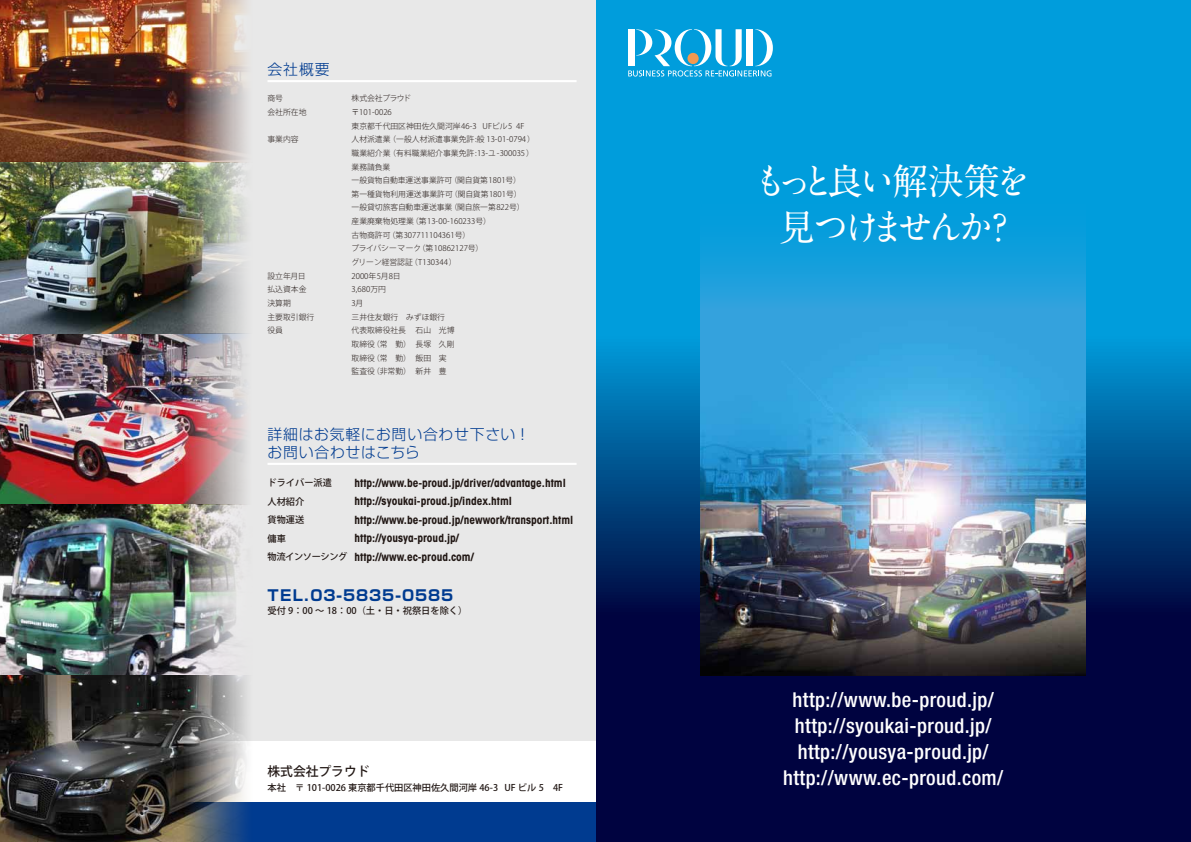
<style>
.page{position:relative;width:1191px;height:842px;background:#fff}
.page>*{position:absolute;margin:0;border:0;box-sizing:border-box;transform-origin:0 0}
.t1{font:700 36.9px/46.1px "A1 Mincho Std";letter-spacing:-.17em;color:#fff;text-align:center}
.t2{font:500 condensed 20.6px/26.2px "Helvetica Neue";letter-spacing:.02em;color:#fff;text-align:center}
.t3{font:300 14.9px/18.4px "Shin Go Pro";letter-spacing:.04em;color:#003b90}
.t4{font:700 14.9px "Shin Go Pro";letter-spacing:.06em;color:#003b90}
.t5{font:500 12.8px "Koz Go Std";color:#221815}
.t6{font:700 condensed 11.3px/18.4px "Avant Garde";color:#221815}
.t7{font:500 9.2px "Koz Go Std";color:#221815}
.t8{font:300 7.8px/13.6px "Koz Go Std";color:#221815}
.t9{font:300 7.8px "Koz Go Std";letter-spacing:-.05em;color:#221815}
.s1{font-family:"Koz Go Std";font-weight:500;font-stretch:normal;font-size:9.2px}
</style>
<div class="page">
<svg style="left:597px;top:0;width:594px;height:842px;background:#005593"></svg>
<div style="left:0;top:802px;width:595px;height:40px;background:#003b90"></div>
<div style="left:0;top:0;width:595px;height:740px;background:#e8e8e8"></div>
<img style="left:700px;top:186px;width:386px;height:489px">
<svg style="left:628px;top:29px;width:145px;height:48px"></svg>
<hr style="left:267px;top:80px;width:309px;height:2px;background:#fff">
<hr style="left:267px;top:463px;width:309px;height:2px;background:#fff">
<img style="left:0;top:0;width:258px;height:842px">
<h3 class="t3" style="left:267px;top:59px;width:64px">会社概要</h3>
<p class="t8" style="left:267px;top:92px;width:17px">商号</p>
<p class="t9" style="left:351px;top:93px;width:61px">株式会社プラウド</p>
<p class="t8" style="left:267px;top:105px;width:40px">会社所在地</p>
<p class="t8" style="left:351px;top:105px;width:174px">〒101-0026<br>東京都千代田区神田佐久間河岸46-3 UFビル5 4F</p>
<p class="t8" style="left:267px;top:133px;width:33px">事業内容</p>
<p class="t8" style="left:351px;top:133px;width:185px">人材派遣業（一般人材派遣事業免許 :般 13-01-0794）職業紹介業（有料職業紹介事業免許 :13-ユ -300035）業務請負業<br>一般貨物自動車運送事業許可（関自貨第1801号）<br>第一種貨物利用運送事業許可（関自貨第1801号）<br>一般貸切旅客自動車運送事業（関自旅一第822号）<br>産業廃棄物処理業（第13-00-160233号）<br>古物商許可（第307711104361号）<br>プライバシーマーク（第10862127号）<br>グリーン経営認証（T130344）</p>
<p class="t8" style="left:267px;top:269px;width:40px">設立年月日</p>
<p class="t8" style="left:351px;top:269px;width:51px">2000年5月8日</p>
<p class="t8" style="left:267px;top:283px;width:40px">払込資本金</p>
<p class="t8" style="left:351px;top:283px;width:36px">3,680万円</p>
<p class="t8" style="left:267px;top:296px;width:25px">決算期</p>
<p class="t8" style="left:351px;top:296px;width:13px">3月</p>
<p class="t8" style="left:267px;top:310px;width:48px">主要取引銀行</p>
<p class="t8" style="left:351px;top:310px;width:95px">三井住友銀行　みずほ銀行</p>
<p class="t8" style="left:267px;top:324px;width:17px">役員</p>
<p class="t8" style="left:351px;top:324px;width:104px">代表取締役社長 石山　光博取締役（常　勤） 長塚　久剛取締役（常　勤） 飯田　実監査役（非常勤） 新井　豊</p>
<h3 class="t3" style="left:267px;top:423px;width:264px">詳細はお気軽にお問い合わせ下さい！お問い合わせはこちら</h3>
<p class="t7" style="left:267px;top:477px;width:66px">ドライバー派遣</p>
<h3 class="t6" style="left:354px;top:473px;width:213px">http://www.be-proud.jp/driver/advantage.html</h3>
<p class="t7" style="left:267px;top:496px;width:38px">人材紹介</p>
<h3 class="t6" style="left:354px;top:492px;width:159px">http://syoukai-proud.jp/index.html</h3>
<p class="t7" style="left:267px;top:514px;width:38px">貨物運送</p>
<h3 class="t6" style="left:354px;top:510px;width:220px">http://www.be-proud.jp/newwork/transport.html</h3>
<p class="t7" style="left:267px;top:532px;width:20px">傭車</p>
<h3 class="t6" style="left:267px;top:529px;width:208px;text-indent:87px">http://yousya-proud.jp/<br><span class="s1">物流インソーシング</span> http://www.ec-proud.com/</h3>
<h3 class="t4" style="left:267px;top:583px;width:187px">TEL.03-5835-0585</h3>
<p class="t7" style="left:267px;top:605px;width:201px">受付 9：00 〜 18：00（土・日・祝祭日を除く）</p>
<h3 class="t5" style="left:267px;top:763px;width:104px">株式会社プラウド</h3>
<p class="t7" style="left:267px;top:782px;width:297px">本社　〒 101-0026 東京都千代田区神田佐久間河岸 46-3 UF ビル 5　4F</p>
<h1 class="t1" style="left:751px;top:153px;width:282px">もっと良い解決策を見つけませんか？</h1>
<h2 class="t2" style="left:783px;top:686px;width:222px">http://www.be-proud.jp/ http://syoukai-proud.jp/ http://yousya-proud.jp/ http://www.ec-proud.com/</h2>
</div>
